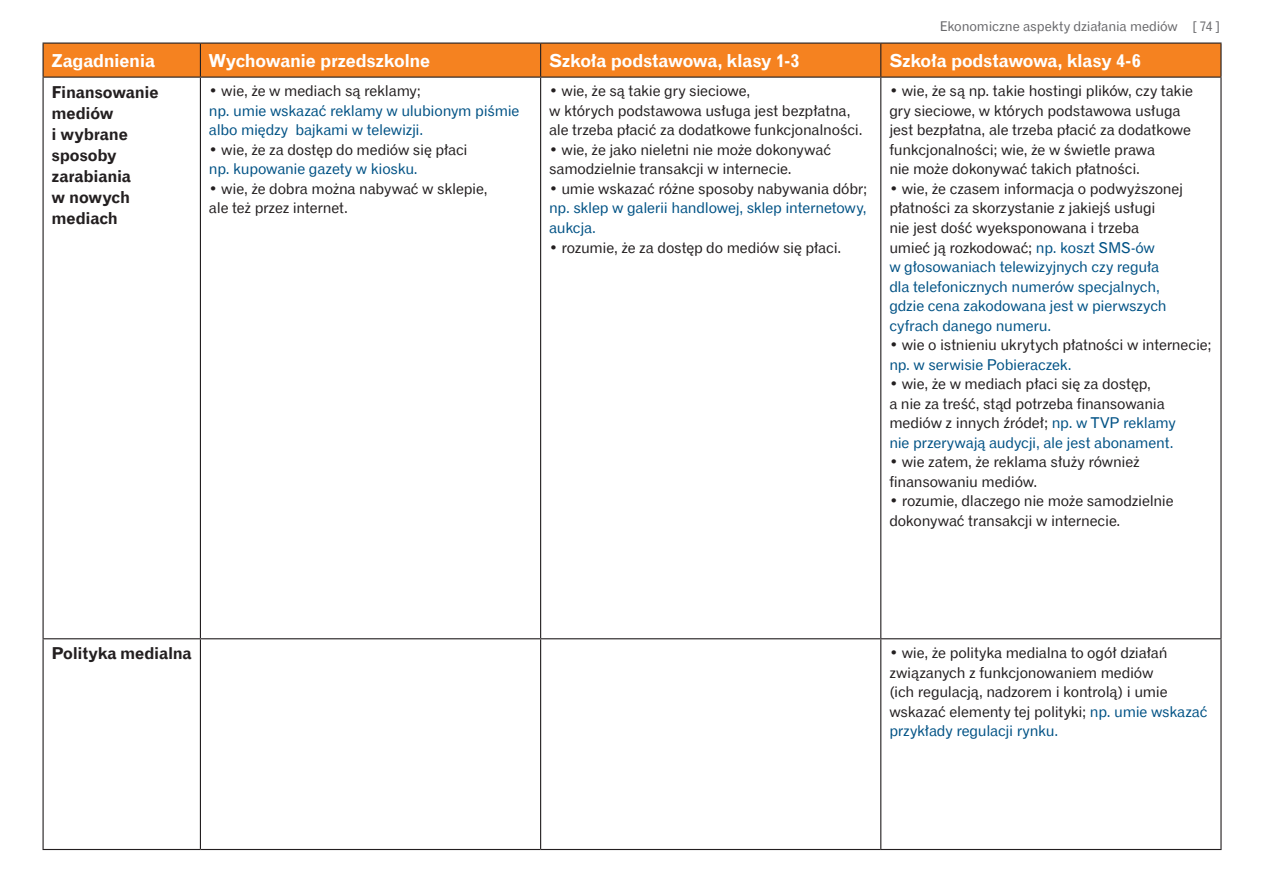
<style>
.page{position:relative;width:1263px;height:893px;background:#fff}
.page>*{position:absolute;margin:0;border:0;box-sizing:border-box;transform-origin:0 0}
._1_rzad{font:18px "Gothic 720 EU Bold";letter-spacing:-.02em;color:#fff}
._1_kolumna{font:16.5px/21px "Gothic 720 EU Bold";letter-spacing:-.015em;color:#231f20}
.txt1{font:15px/19.5px "Gothic 720 EU Normal";letter-spacing:-.015em;color:#231f20}
.txt1-2{font:15px/19.5px "Gothic 720 EU Normal";letter-spacing:-.015em;color:#005285}
.t1{font:13.5px "Gothic 720 EU Normal";letter-spacing:-.01em;color:#69696c}
.s1{color:#231f20}
.s2{color:#005285}
</style>
<div class="page">
<div style="left:44px;top:44px;width:1176px;height:33px;background:#f58220"></div>
<hr style="left:43px;top:77px;width:157px;height:1px;background:#231f20">
<hr style="left:43px;top:78px;width:1px;height:560px;background:#231f20">
<hr style="left:200px;top:77px;width:341px;height:1px;background:#231f20">
<hr style="left:200px;top:78px;width:1px;height:560px;background:#231f20">
<hr style="left:541px;top:77px;width:340px;height:1px;background:#231f20">
<hr style="left:540px;top:78px;width:1px;height:560px;background:#231f20">
<hr style="left:881px;top:77px;width:340px;height:1px;background:#231f20">
<hr style="left:880px;top:78px;width:1px;height:560px;background:#231f20">
<hr style="left:1220px;top:78px;width:1px;height:560px;background:#231f20">
<hr style="left:43px;top:638px;width:157px;height:1px;background:#231f20">
<hr style="left:43px;top:639px;width:1px;height:210px;background:#231f20">
<hr style="left:200px;top:638px;width:341px;height:1px;background:#231f20">
<hr style="left:200px;top:639px;width:1px;height:210px;background:#231f20">
<hr style="left:541px;top:638px;width:340px;height:1px;background:#231f20">
<hr style="left:540px;top:639px;width:1px;height:210px;background:#231f20">
<hr style="left:881px;top:638px;width:340px;height:1px;background:#231f20">
<hr style="left:880px;top:639px;width:1px;height:210px;background:#231f20">
<hr style="left:1220px;top:639px;width:1px;height:210px;background:#231f20">
<hr style="left:43px;top:849px;width:157px;height:1px;background:#231f20">
<hr style="left:200px;top:849px;width:341px;height:1px;background:#231f20">
<hr style="left:541px;top:849px;width:340px;height:1px;background:#231f20">
<hr style="left:881px;top:849px;width:340px;height:1px;background:#231f20">
<hr style="left:43px;top:43px;width:157px;height:1px;background:#231f20">
<hr style="left:43px;top:44px;width:1px;height:33px;background:#231f20">
<hr style="left:200px;top:43px;width:341px;height:1px;background:#231f20">
<hr style="left:200px;top:44px;width:1px;height:33px;background:#231f20">
<hr style="left:541px;top:43px;width:340px;height:1px;background:#231f20">
<hr style="left:540px;top:44px;width:1px;height:33px;background:#231f20">
<hr style="left:881px;top:43px;width:340px;height:1px;background:#231f20">
<hr style="left:880px;top:44px;width:1px;height:33px;background:#231f20">
<hr style="left:1220px;top:44px;width:1px;height:33px;background:#231f20">
<p class="t1" style="left:940px;top:18px;width:282px">Ekonomiczne aspekty działania mediów [ 74 ]</p>
<p class="_1_rzad" style="left:52px;top:49px;width:105px">Zagadnienia</p>
<p class="_1_rzad" style="left:209px;top:49px;width:223px">Wychowanie przedszkolne</p>
<p class="_1_rzad" style="left:549px;top:49px;width:252px">Szkoła podstawowa, klasy 1-3</p>
<p class="_1_rzad" style="left:889px;top:49px;width:253px">Szkoła podstawowa, klasy 4-6</p>
<p class="_1_kolumna" style="left:52px;top:82px;width:109px">Finansowanie mediów<br>i wybrane sposoby zarabiania<br>w nowych mediach</p>
<p class="txt1-2" style="left:209px;top:82px;width:312px"><span class="s1">• wie, że w mediach są reklamy;<br></span>np. umie wskazać reklamy w ulubionym piśmie albo między bajkami w telewizji.</p>
<p class="txt1" style="left:549px;top:82px;width:315px">• wie, że są takie gry sieciowe,<br>w których podstawowa usługa jest bezpłatna, ale trzeba płacić za dodatkowe funkcjonalności.</p>
<p class="txt1" style="left:549px;top:140px;width:284px">• wie, że jako nieletni nie może dokonywać samodzielnie transakcji w internecie.</p>
<p class="txt1-2" style="left:549px;top:179px;width:320px;text-align:justify"><span class="s1">• umie wskazać różne sposoby nabywania dóbr; </span>np. sklep w galerii handlowej, sklep internetowy, aukcja.</p>
<p class="txt1" style="left:549px;top:238px;width:294px">• rozumie, że za dostęp do mediów się płaci.</p>
<p class="txt1" style="left:889px;top:82px;width:305px">• wie, że są np. takie hostingi plików, czy takie gry sieciowe, w których podstawowa usługa jest bezpłatna, ale trzeba płacić za dodatkowe funkcjonalności; wie, że w świetle prawa<br>nie może dokonywać takich płatności.</p>
<p class="txt1-2" style="left:889px;top:179px;width:295px"><span class="s1">• wie, że czasem informacja o podwyższonej płatności za skorzystanie z jakiejś usługi<br>nie jest dość wyeksponowana i trzeba umieć ją rozkodować;</span> np. koszt SMS-ów<br>w głosowaniach telewizyjnych czy reguła dla telefonicznych numerów specjalnych, gdzie cena zakodowana jest w pierwszych cyfrach danego numeru.</p>
<p class="txt1" style="left:889px;top:335px;width:324px">• wie o istnieniu ukrytych płatności w internecie; <span class="s2">np. w serwisie Pobieraczek.</span></p>
<p class="txt1" style="left:889px;top:374px;width:288px">• wie, że w mediach płaci się za dostęp,<br>a nie za treść, stąd potrzeba finansowania mediów z innych źródeł; <span class="s2">np. w TVP reklamy nie przerywają audycji, ale jest abonament.</span></p>
<p class="txt1" style="left:889px;top:452px;width:252px">• wie zatem, że reklama służy również finansowaniu mediów.</p>
<p class="txt1" style="left:889px;top:491px;width:286px">• rozumie, dlaczego nie może samodzielnie dokonywać transakcji w internecie.</p>
<p class="txt1" style="left:209px;top:140px;width:260px">• wie, że za dostęp do mediów się płaci <span class="s2">np. kupowanie gazety w kiosku.</span></p>
<p class="txt1" style="left:209px;top:179px;width:280px">• wie, że dobra można nabywać w sklepie, ale też przez internet.</p>
<p class="_1_kolumna" style="left:52px;top:644px;width:142px">Polityka medialna</p>
<p class="txt1" style="left:889px;top:644px;width:320px">• wie, że polityka medialna to ogół działań związanych z funkcjonowaniem mediów<br>(ich regulacją, nadzorem i kontrolą) i umie wskazać elementy tej polityki; <span class="s2">np. umie wskazać przykłady regulacji rynku.</span></p>
</div>
